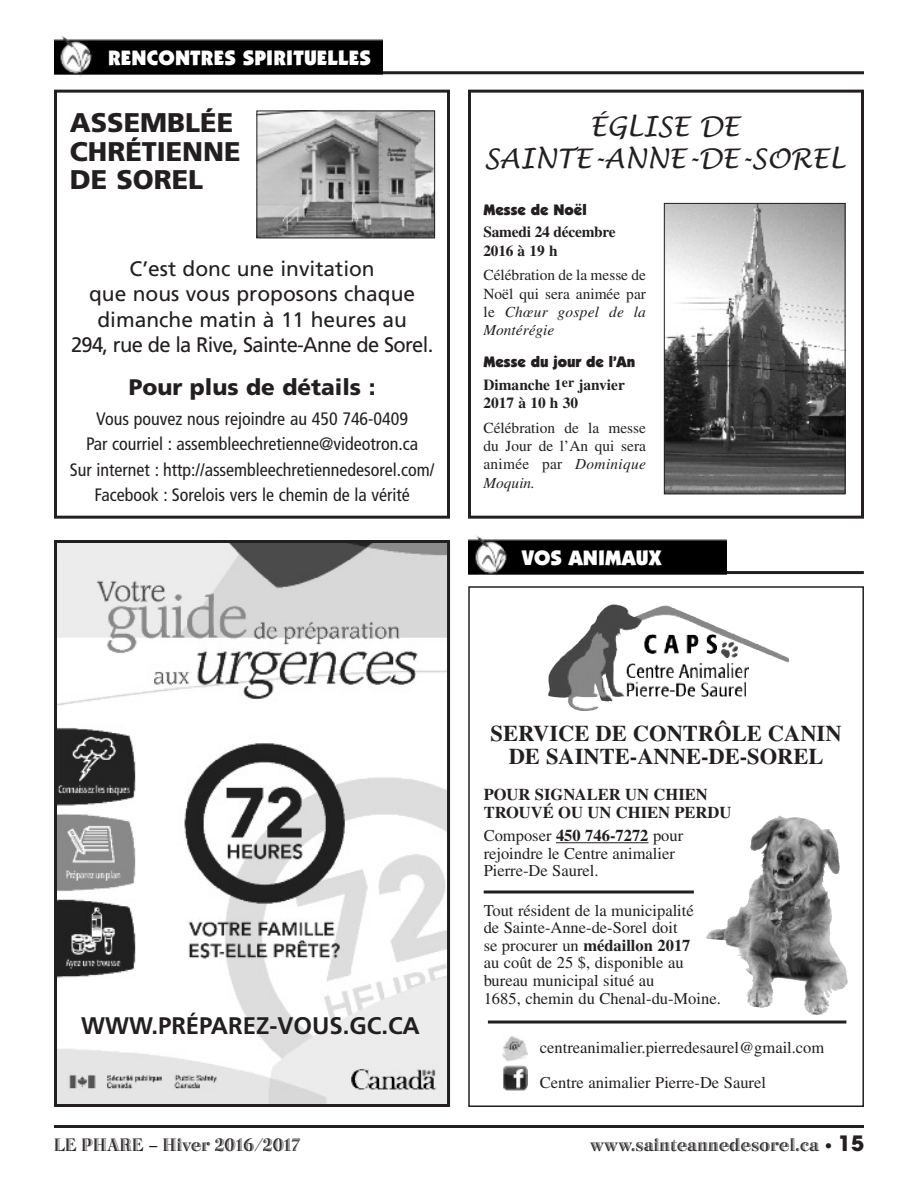
<style>
.page{position:relative;width:918px;height:1188px;background:#fff}
.page>*{position:absolute;margin:0;border:0;box-sizing:border-box;transform-origin:0 0}
.t1{font:italic 27px/32px "Lucida Handwriting";color:#231f20;text-align:center}
.t2{font:900 27px/28.5px "Frutiger";color:#231f20}
.t3{font:700 24px "Frutiger";color:#231f20}
.t4{font:700 22.5px/23.7px "Times";color:#231f20;text-align:center}
.t5{font:900 22.5px "Frutiger";color:#231f20}
.t6{font:21px/25.5px "Frutiger";color:#231f20;text-align:center}
.t7{font:900 21px "Itc Kabel";letter-spacing:.005em;color:#fff}
.t8{font:18.75px "Bertie Plain";color:#231f20}
.t9{font:condensed 18px/25.5px "Frutiger";color:#231f20;text-align:center}
.t10{font:16.5px/17.5px "Times";color:#231f20}
.t11{font:700 16.5px/17.5px "Times";color:#231f20}
.t12{font:15.3px/18.3px "Times";color:#231f20;text-align:justify}
.t13{font:700 15.3px/18.3px "Times";color:#231f20}
.t14{font:900 15.3px "Itc Kabel";color:#231f20}
.s1{font-style:italic}
.s2{font-weight:700}
.s3{font-family:"Frutiger";font-size:15px}
.s4{font-family:"Avant Garde";font-weight:700;font-size:21px}
</style>
<div class="page">
<hr style="left:54px;top:1125px;width:810px;height:3px;background:#231f20">
<div style="left:468px;top:586px;width:396px;height:521px;border:2px solid #231f20"></div>
<hr style="left:468px;top:571px;width:396px;height:3px;background:#231f20">
<img style="left:468px;top:535px;width:258px;height:41px">
<hr style="left:556px;top:842px;width:93px;height:1px;background:#231f20">
<hr style="left:484px;top:891px;width:210px;height:3px;background:#231f20">
<img style="left:572px;top:605px;width:217px;height:106px">
<img style="left:58px;top:544px;width:388px;height:559px">
<div style="left:54px;top:540px;width:396px;height:567px;border:3px solid #231f20"></div>
<hr style="left:54px;top:71px;width:810px;height:3px;background:#231f20">
<img style="left:54px;top:36px;width:328px;height:41px">
<div style="left:468px;top:90px;width:396px;height:429px;border:3px solid #231f20"></div>
<div style="left:54px;top:90px;width:396px;height:429px;border:3px solid #231f20"></div>
<img style="left:258px;top:113px;width:175px;height:123px">
<div style="left:256px;top:111px;width:179px;height:127px;border:1px solid #231f20"></div>
<img style="left:666px;top:205px;width:177px;height:287px">
<div style="left:664px;top:203px;width:181px;height:291px;border:1px solid #231f20"></div>
<img style="left:502px;top:1036px;width:25px;height:26px">
<img style="left:503px;top:1065px;width:24px;height:26px">
<hr style="left:488px;top:1021px;width:358px;height:3px;background:#231f20">
<img style="left:707px;top:816px;width:122px;height:119px">
<p class="t7" style="left:108px;top:50px;width:265px">RENCONTRES SPIRITUELLES</p>
<h1 class="t2" style="left:70px;top:111px;width:172px">ASSEMBLÉE<br>CHRÉTIENNE<br>DE SOREL</h1>
<p class="t6" style="left:71px;top:257px;width:364px">C’est donc une invitation<br>que nous vous proposons chaque dimanche matin à 11 heures au<br>294, rue de la Rive, Sainte-Anne de Sorel.</p>
<h3 class="t5" style="left:129px;top:378px;width:248px">Pour plus de détails :</h3>
<p class="t9" style="left:70px;top:407px;width:366px">Vous pouvez nous rejoindre au 450 746-0409<br>Par courriel : assembleechretienne@videotron.ca<br>Sur internet : http://assembleechretiennedesorel.com/ Facebook : Sorelois vers le chemin de la vérité</p>
<h1 class="t1" style="left:484px;top:111px;width:362px">ÉGLISE DE<br>SAINTE-ANNE-DE-SOREL</h1>
<p class="t14" style="left:483px;top:204px;width:105px">Messe de Noël</p>
<p class="t13" style="left:483px;top:225px;width:134px">Samedi 24 décembre<br>2016 à 19 h</p>
<p class="t12" style="left:483px;top:267px;width:164px">Célébration de la messe de Noël qui sera animée par le <span class="s1">Chœur gospel de la Montérégie</span></p>
<p class="t14" style="left:483px;top:356px;width:153px">Messe du jour de l’An</p>
<p class="t13" style="left:483px;top:377px;width:143px">Dimanche 1<sup>er</sup> janvier<br>2017 à 10 h 30</p>
<p class="t12" style="left:483px;top:420px;width:164px">Célébration de la messe du Jour de l’An qui sera animée par <span class="s1">Dominique Moquin.</span></p>
<p class="t7" style="left:522px;top:550px;width:141px">VOS ANIMAUX</p>
<h2 class="t3" style="left:81px;top:1016px;width:340px">WWW.PRÉPAREZ-VOUS.GC.CA</h2>
<h3 class="t4" style="left:491px;top:723px;width:353px">SERVICE DE CONTRÔLE CANIN<br>DE SAINTE-ANNE-DE-SOREL</h3>
<p class="t11" style="left:484px;top:787px;width:249px">POUR SIGNALER UN CHIEN<br>TROUVÉ OU UN CHIEN PERDU</p>
<p class="t10" style="left:484px;top:828px;width:201px">Composer <span class="s2">450 746-7272</span> pour rejoindre le Centre animalier<br>Pierre-De Saurel.</p>
<p class="t10" style="left:484px;top:903px;width:239px">Tout résident de la municipalité<br>de Sainte-Anne-de-Sorel doit<br>se procurer un <span class="s2">médaillon 2017<br></span>au coût de 25 $, disponible au bureau municipal situé au<br>1685, chemin du Chenal-du-Moine.</p>
<p class="t10" style="left:540px;top:1032px;width:286px;line-height:34.8px">centreanimalier.pierredesaurel@gmail.com<br>Centre animalier Pierre-De Saurel</p>
<p class="t8" style="left:54px;top:1139px;width:248px">LE PHARE – Hiver 2016/2017</p>
<p class="t8" style="left:590px;top:1139px;width:275px">www.sainteannedesorel.ca <span class="s3">•</span> <span class="s4">15</span></p>
</div>
